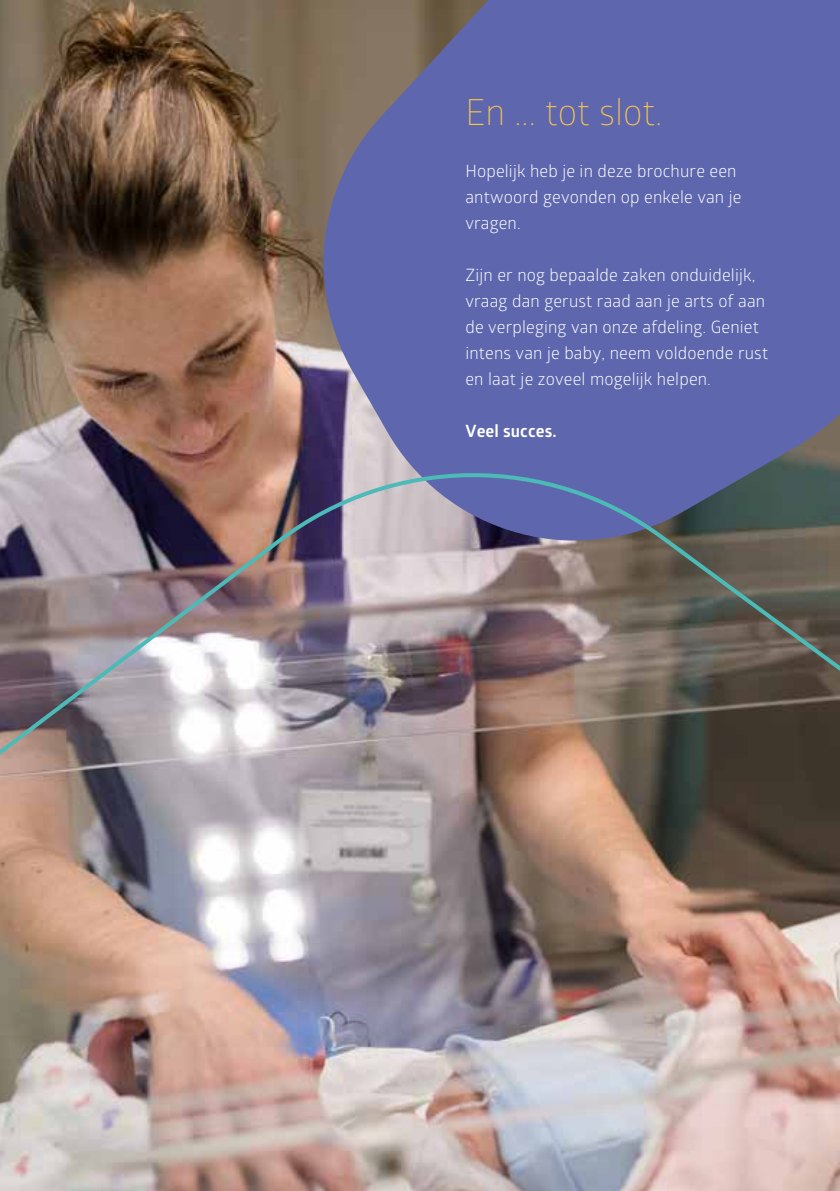
<style>
.page{position:relative;width:840px;height:1191px;background:#fff}
.page>*{position:absolute;margin:0;border:0;box-sizing:border-box;transform-origin:0 0}
.t1{font:300 36px "Glober";color:#fcc44f}
.t2{font:17px/26px "Glober";letter-spacing:.01em;color:#fff}
.t3{font:700 17px "Glober";letter-spacing:.01em;color:#fff}
</style>
<div class="page">
<img style="left:0;top:0;width:319px;height:449px">
<svg style="left:319px;top:0;width:520px;height:449px;background:#6268a6"></svg>
<img style="left:0;top:449px;width:839px;height:742px">
<h1 class="t1" style="left:465px;top:87px;width:198px">En ... tot slot.</h1>
<p class="t2" style="left:465px;top:157px;width:277px">Hopelijk heb je in deze brochure een antwoord gevonden op enkele van je vragen.</p>
<p class="t2" style="left:465px;top:261px;width:304px">Zijn er nog bepaalde zaken onduidelijk, vraag dan gerust raad aan je arts of aan de verpleging van onze afdeling. Geniet intens van je baby, neem voldoende rust en laat je zoveel mogelijk helpen.</p>
<p class="t3" style="left:465px;top:419px;width:93px">Veel succes.</p>
</div>
